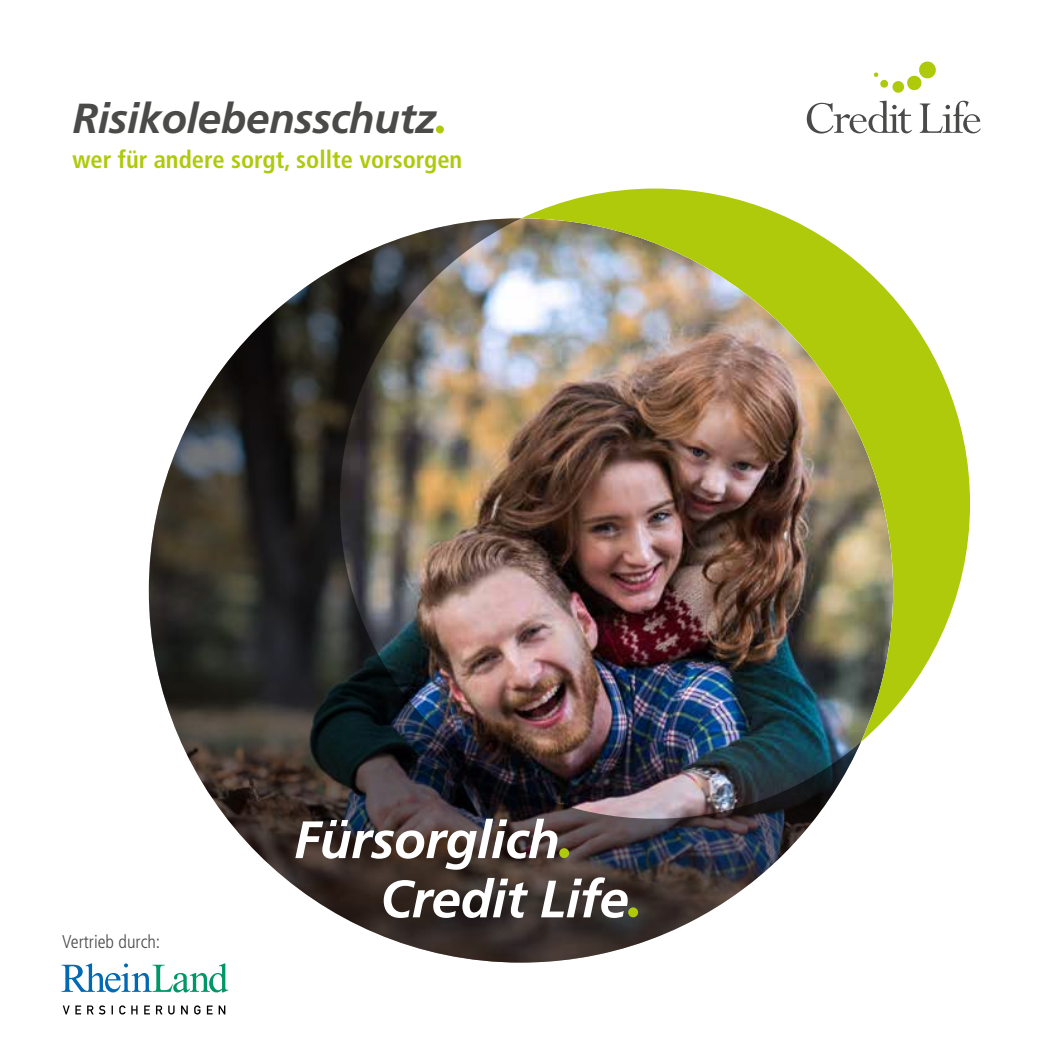
<style>
.page{position:relative;width:1042px;height:1042px;background:#fff}
.page>*{position:absolute;margin:0;border:0;box-sizing:border-box;transform-origin:0 0}
.t1{font:italic 700 52.5px "Frutiger LT Std";letter-spacing:-.01em;color:#fff}
.t2{font:italic 700 42px "Frutiger LT Std";letter-spacing:-.01em;color:#4a4a49}
.t3{font:700 condensed 24.5px "Frutiger LT Std";color:#afca0b}
.t4{font:300 condensed 18.38px "Frutiger LT Std";color:#4a4a49}
</style>
<div class="page">
<svg style="left:522px;top:189px;width:448px;height:553px"></svg>
<img style="left:149px;top:218px;width:712px;height:744px">
<div style="left:559px;top:848px;width:10px;height:10px;background:#afca0b;border-radius:50%"></div>
<svg style="left:63px;top:1005px;width:162px;height:9px"></svg>
<svg style="left:62px;top:963px;width:166px;height:29px"></svg>
<div style="left:436px;top:126px;width:8px;height:7px;background:#afca0b;border-radius:50%"></div>
<div style="left:628px;top:907px;width:10px;height:10px;background:#afca0b;border-radius:50%"></div>
<svg style="left:807px;top:101px;width:105px;height:33px"></svg>
<svg style="left:920px;top:101px;width:60px;height:32px"></svg>
<svg style="left:873px;top:62px;width:63px;height:31px"></svg>
<h2 class="t2" style="left:72px;top:94px;width:365px">Risikolebensschutz</h2>
<p class="t3" style="left:72px;top:145px;width:391px">wer für andere sorgt, sollte vorsorgen</p>
<h1 class="t1" style="left:294px;top:809px;width:267px">Fürsorglich</h1>
<p class="t4" style="left:62px;top:931px;width:100px">Vertrieb durch:</p>
<h1 class="t1" style="left:380px;top:868px;width:250px">Credit Life</h1>
</div>
